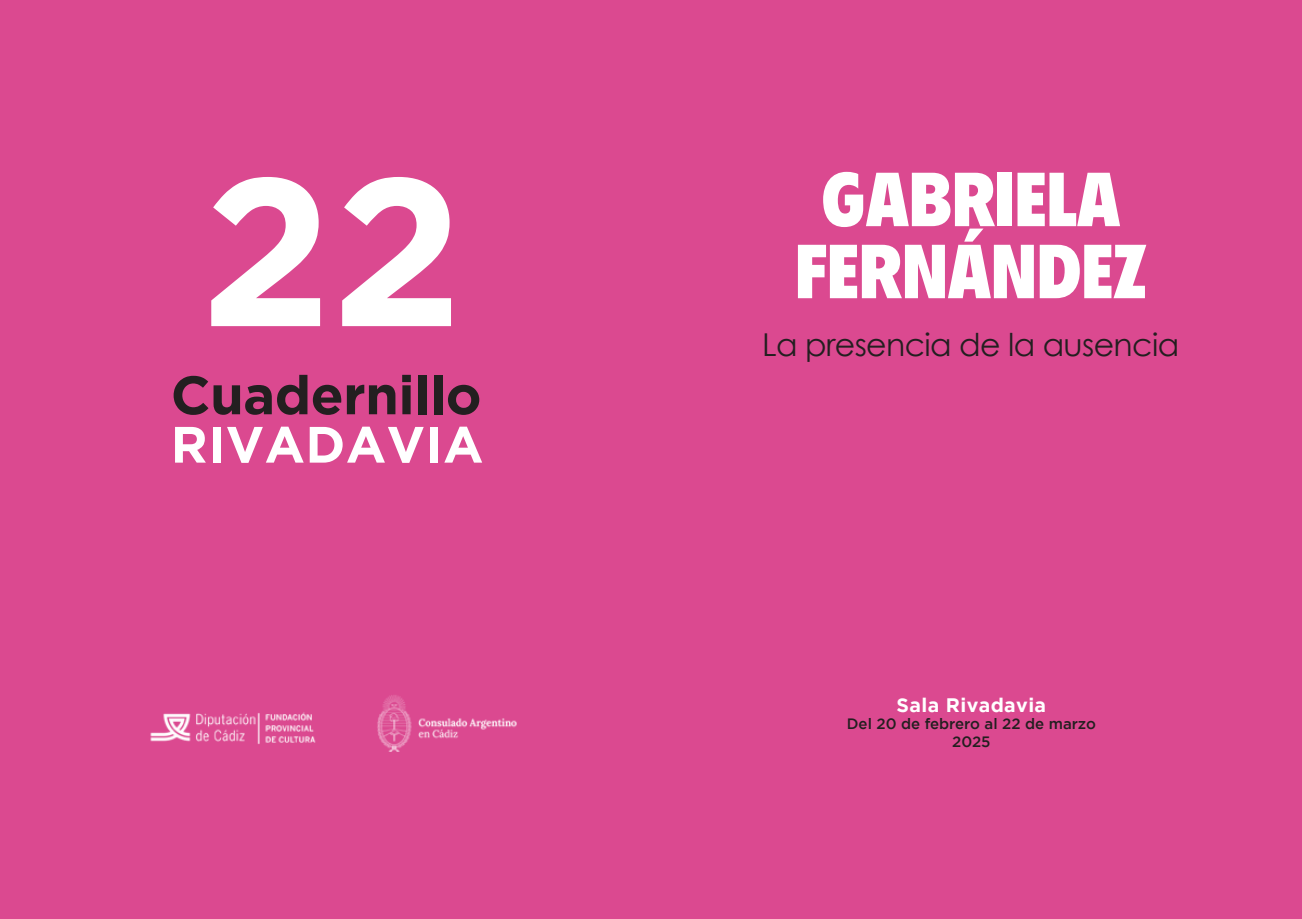
<style>
.page{position:relative;width:1302px;height:919px;background:#fff}
.page>*{position:absolute;margin:0;border:0;box-sizing:border-box;transform-origin:0 0}
.t1{font:700 210px "Gotham";color:#fff}
.t2{font:900 condensed 75px/72px "Flyer LT Std";color:#fff;text-align:center}
.t3{font:700 54px "Gotham";letter-spacing:-.01em;color:#231f20}
.t4{font:700 51px "Gotham";letter-spacing:.01em;color:#fff}
.t5{font:31.5px "Century Gothic";letter-spacing:-.02em;color:#231f20}
.t6{font:700 19.5px "Gotham";letter-spacing:.02em;color:#fff}
.t7{font:500 15px/18px "Gotham";color:#231f20;text-align:center}
</style>
<div class="page">
<div style="left:0;top:0;width:1301px;height:918px;background:#db4990"></div>
<img style="left:150px;top:695px;width:367px;height:56px">
<h1 class="t1" style="left:201px;top:130px;width:263px">22</h1>
<h2 class="t2" style="left:794px;top:164px;width:353px">GABRIELA<br>FERNÁNDEZ</h2>
<h3 class="t5" style="left:762px;top:322px;width:418px">La presencia de la ausencia</h3>
<h3 class="t3" style="left:171px;top:364px;width:312px">Cuadernillo</h3>
<h3 class="t4" style="left:171px;top:415px;width:314px">RIVADAVIA</h3>
<h3 class="t6" style="left:896px;top:693px;width:151px">Sala Rivadavia</h3>
<p class="t7" style="left:846px;top:714px;width:250px">Del 20 de febrero al 22 de marzo<br>2025</p>
</div>
